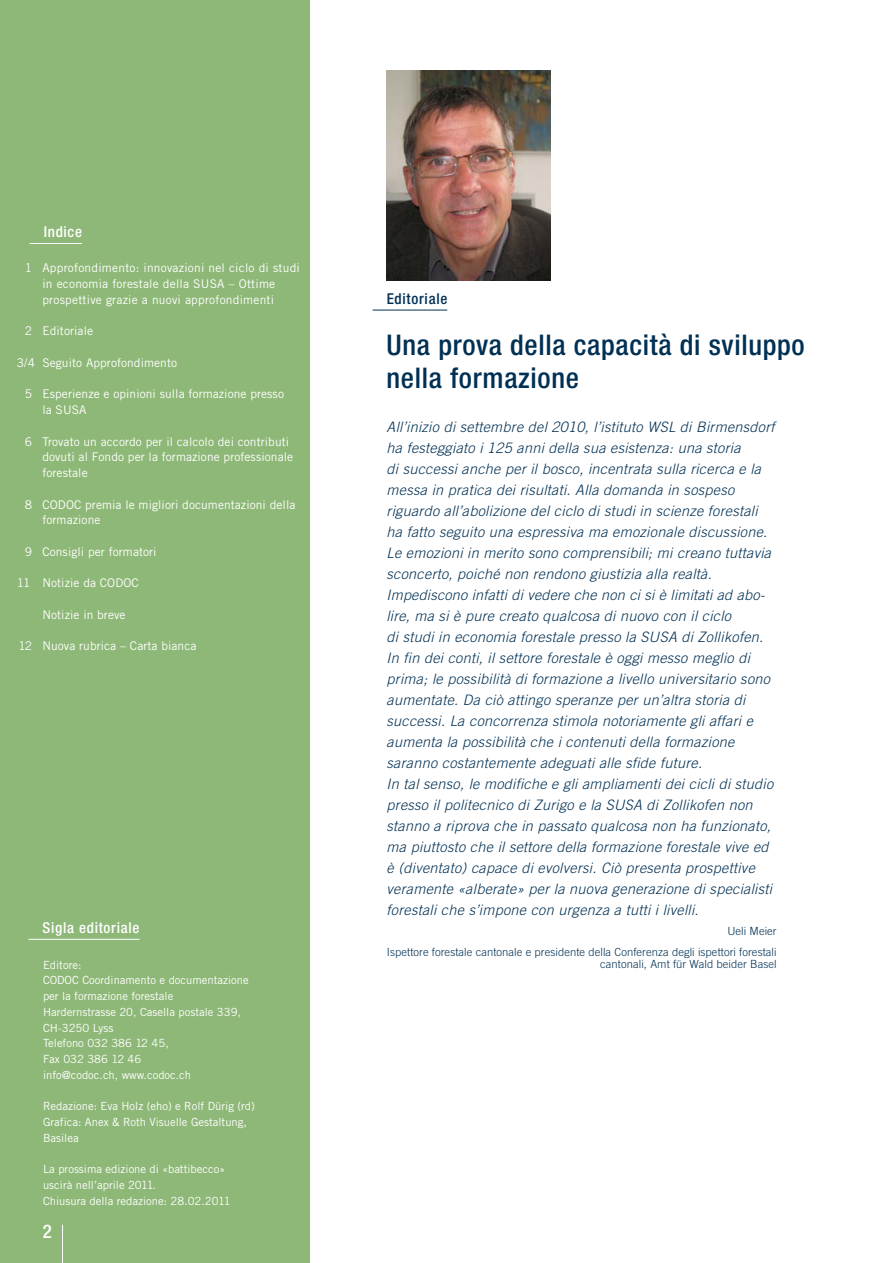
<style>
.page{position:relative;width:893px;height:1263px;background:#fff}
.page>*{position:absolute;margin:0;border:0;box-sizing:border-box;transform-origin:0 0}
.t1{font:500 condensed 28.5px/33px "Helvetica Neue";letter-spacing:.025em;color:#003054}
.t2{font:500 condensed 18.75px "Helvetica Neue";color:#fff}
.t3{font:500 condensed 15px "Helvetica Neue";letter-spacing:.05em;color:#fff}
.t4{font:500 condensed 15px "Helvetica Neue";letter-spacing:.05em;color:#003054}
.t5{font:italic 300 14.4px/21px "Trade Gothic";letter-spacing:.02em;color:#003054}
.t6{font:12px/15.8px "Trade Gothic";letter-spacing:.005em;color:#fff}
.t7{font:11.25px/15.8px "Trade Gothic";color:#fff}
.t8{font:300 11.25px/20.5px "Trade Gothic";letter-spacing:.005em;color:#003054;text-align:right}
</style>
<div class="page">
<div style="left:0;top:0;width:310px;height:1263px;background:#8eb877"></div>
<hr style="left:372px;top:310px;width:75px;height:1px;background:#003054">
<img style="left:386px;top:70px;width:164px;height:211px">
<hr style="left:30px;top:243px;width:52px;height:1px;background:#fff">
<hr style="left:29px;top:939px;width:110px;height:1px;background:#fff">
<hr style="left:62px;top:1225px;width:1px;height:38px;background:#fff">
<p class="t3" style="left:44px;top:227px;width:40px">Indice</p>
<p class="t6" style="left:42px;top:261px;width:259px;text-indent:-17px">1 Approfondimento: innovazioni nel ciclo di studi in economia forestale della SUSA – Ottime prospettive grazie a nuovi approfondimenti</p>
<p class="t6" style="left:25px;top:324px;width:70px">2 Editoriale</p>
<p class="t6" style="left:17px;top:356px;width:162px">3/4 Seguito Approfondimento</p>
<p class="t6" style="left:42px;top:387px;width:243px;text-indent:-17px">5 Esperienze e opinioni sulla formazione presso la SUSA</p>
<p class="t6" style="left:42px;top:434px;width:252px;text-indent:-17px">6 Trovato un accordo per il calcolo dei contributi dovuti al Fondo per la formazione professionale forestale</p>
<p class="t6" style="left:42px;top:497px;width:254px;text-indent:-17px">8 CODOC premia le migliori documentazioni della formazione</p>
<p class="t6" style="left:25px;top:545px;width:133px">9 Consigli per formatori</p>
<p class="t6" style="left:17px;top:576px;width:123px">11 Notizie da CODOC</p>
<p class="t6" style="left:42px;top:608px;width:85px">Notizie in breve</p>
<p class="t6" style="left:19px;top:639px;width:179px">12 Nuova rubrica – Carta bianca</p>
<p class="t3" style="left:43px;top:922px;width:98px">Sigla editoriale</p>
<p class="t7" style="left:43px;top:958px;width:207px">Editore:<br>CODOC Coordinamento e documentazione per la formazione forestale<br>Hardernstrasse 20, Casella postale 339,<br>CH-3250 Lyss<br>Telefono 032 386 12 45,<br>Fax 032 386 12 46<br>info@codoc.ch, www.codoc.ch</p>
<p class="t7" style="left:43px;top:1099px;width:213px">Redazione: Eva Holz (eho) e Rolf Dürig (rd)<br>Grafica: Anex &amp; Roth Visuelle Gestaltung,<br>Basilea</p>
<p class="t7" style="left:43px;top:1162px;width:189px">La prossima edizione di «battibecco» uscirà nell’aprile 2011.<br>Chiusura della redazione: 28.02.2011</p>
<h2 class="t2" style="left:43px;top:1225px;width:10px">2</h2>
<p class="t4" style="left:386px;top:293px;width:62px">Editoriale</p>
<h1 class="t1" style="left:386px;top:330px;width:420px">Una prova della capacità di sviluppo nella formazione</h1>
<p class="t5" style="left:386px;top:418px;width:389px">All’inizio di settembre del 2010, l’istituto WSL di Birmensdorf ha festeggiato i 125 anni della sua esistenza: una storia<br>di successi anche per il bosco, incentrata sulla ricerca e la messa in pratica dei risultati. Alla domanda in sospeso riguardo all’abolizione del ciclo di studi in scienze forestali ha fatto seguito una espressiva ma emozionale discussione.<br>Le emozioni in merito sono comprensibili; mi creano tuttavia sconcerto, poiché non rendono giustizia alla realtà.<br>Impediscono infatti di vedere che non ci si è limitati ad abo&shy;lire, ma si è pure creato qualcosa di nuovo con il ciclo<br>di studi in economia forestale presso la SUSA di Zollikofen.<br>In fin dei conti, il settore forestale è oggi messo meglio di prima; le possibilità di formazione a livello universitario sono aumentate. Da ciò attingo speranze per un’altra storia di successi. La concorrenza stimola notoriamente gli affari e aumenta la possibilità che i contenuti della formazione saranno costantemente adeguati alle sfide future.<br>In tal senso, le modifiche e gli ampliamenti dei cicli di studio presso il politecnico di Zurigo e la SUSA di Zollikofen non stanno a riprova che in passato qualcosa non ha funzionato, ma piuttosto che il settore della formazione forestale vive ed è (diventato) capace di evolversi. Ciò presenta prospettive veramente «alberate» per la nuova generazione di specialisti forestali che s’impone con urgenza a tutti i livelli.</p>
<p class="t8" style="left:387px;top:922px;width:391px">Ueli Meier<br>Ispettore forestale cantonale e presidente della Conferenza degli ispettori forestali</p>
<p class="t8" style="left:600px;top:955px;width:178px">cantonali, Amt für Wald beider Basel</p>
</div>
